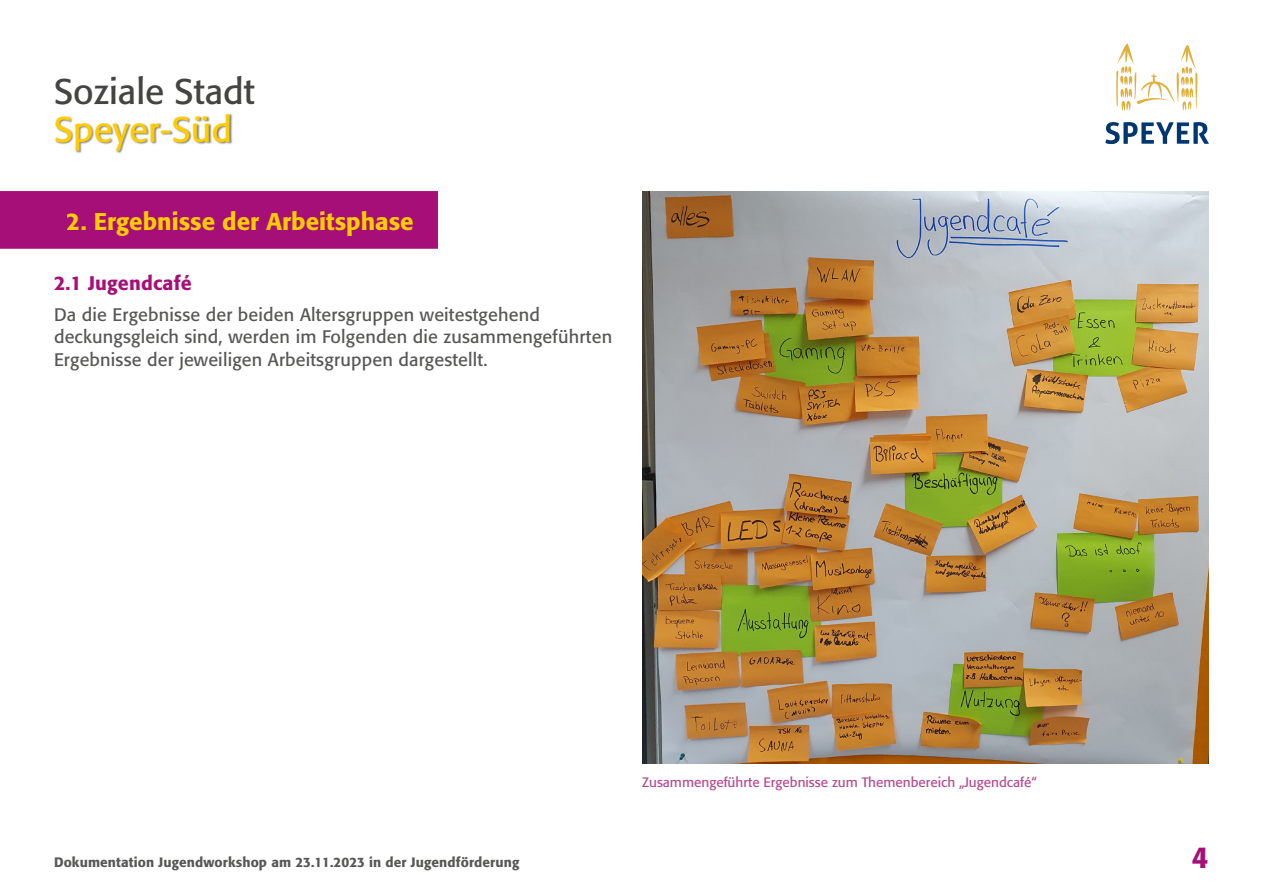
<style>
.page{position:relative;width:1263px;height:893px;background:#fff}
.page>*{position:absolute;margin:0;border:0;box-sizing:border-box;transform-origin:0 0}
.t1{font:35.25px "Formata";color:#444442}
.t2{font:35.25px "Formata";color:#fc0}
.t3{font:500 30px "Formata";color:#a70f78}
.t4{font:500 24px "Formata";color:#fc0}
.t5{font:500 19.5px "Formata";letter-spacing:.01em;color:#a70f78}
.t6{font:18px/22.5px "Formata";letter-spacing:.01em;color:#575756}
.t7{font:500 13.5px "Formata";letter-spacing:.01em;color:#575756}
.t8{font:13.5px "Formata";color:#b64b90}
</style>
<div class="page">
<div style="left:56px;top:113px;width:177px;height:40px;background:#000;opacity:.48"></div>
<svg style="left:1116px;top:44px;width:81px;height:67px"></svg>
<svg style="left:1105px;top:122px;width:104px;height:22px"></svg>
<img style="left:642px;top:191px;width:567px;height:573px">
<div style="left:0;top:191px;width:438px;height:58px;background:#a70f78"></div>
<h1 class="t1" style="left:54px;top:71px;width:202px">Soziale Stadt</h1>
<h1 class="t2" style="left:54px;top:108px;width:179px">Speyer-Süd</h1>
<h3 class="t4" style="left:67px;top:207px;width:348px">2. Ergebnisse der Arbeitsphase</h3>
<p class="t5" style="left:54px;top:271px;width:139px">2.1 Jugendcafé</p>
<p class="t6" style="left:54px;top:303px;width:560px">Da die Ergebnisse der beiden Altersgruppen weitestgehend deckungsgleich sind, werden im Folgenden die zusammengeführten<br>Ergebnisse der jeweiligen Arbeitsgruppen dargestellt.</p>
<p class="t8" style="left:642px;top:774px;width:396px">Zusammengeführte Ergebnisse zum Themenbereich „Jugendcafé“</p>
<p class="t7" style="left:54px;top:854px;width:467px">Dokumentation Jugendworkshop am 23.11.2023 in der Jugendförderung</p>
<h2 class="t3" style="left:1191px;top:839px;width:19px">4</h2>
</div>
